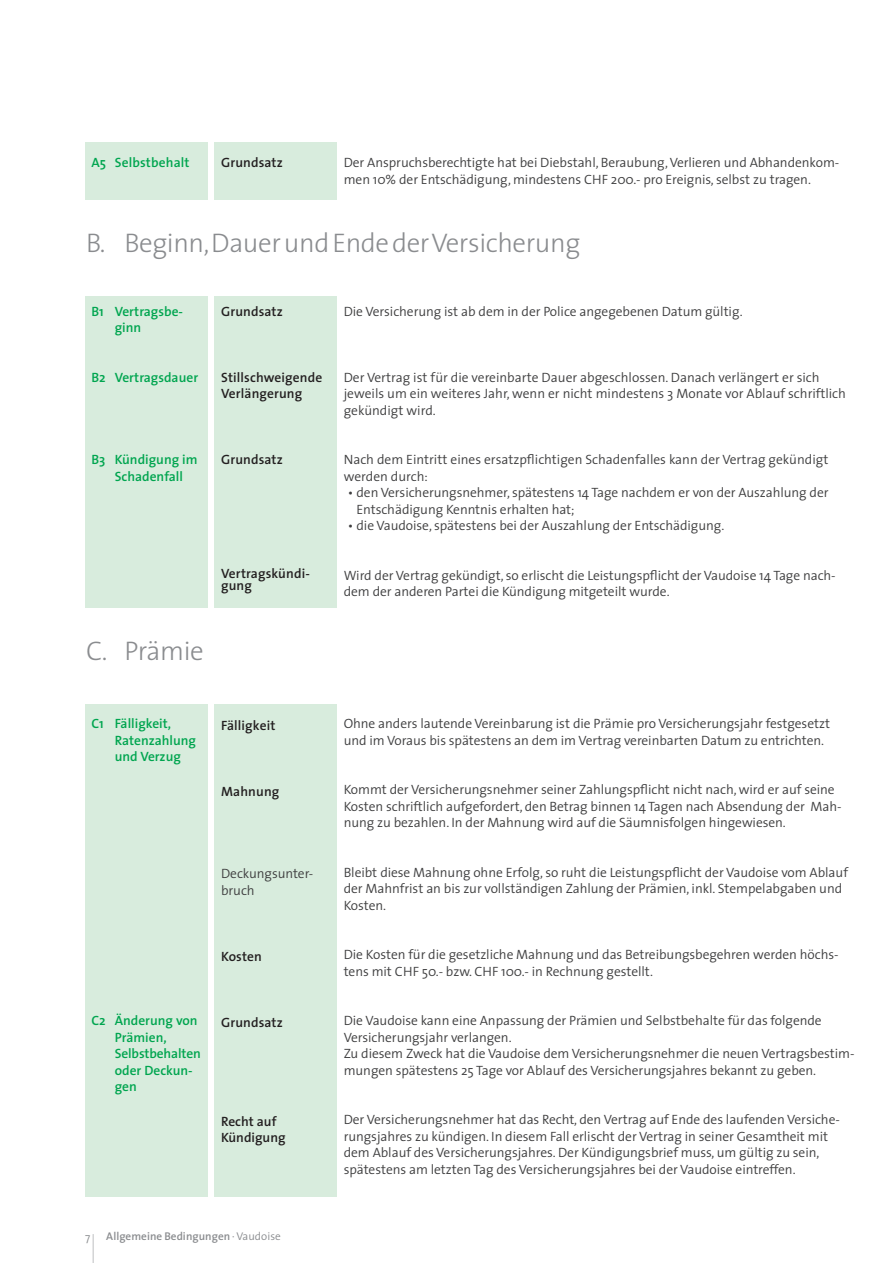
<style>
.page{position:relative;width:893px;height:1263px;background:#fff}
.page>*{position:absolute;margin:0;border:0;box-sizing:border-box;transform-origin:0 0}
.t1{font:300 41.25px "The Sans";color:#8a8c8f;scale:.2 1}
.t2{font:300 27px "The Sans";letter-spacing:-.015em;color:#8a8c8f}
.t3{font:300 13.5px/16.5px "The Sans";letter-spacing:-.005em;color:#3e3e3f}
.t4{font:600 13.5px/16.5px "The Sans";color:#00a54f}
.t5{font:600 13.5px/16.5px "The Sans";letter-spacing:.01em;color:#231f20}
.t6{font:600 11.25px "The Sans";letter-spacing:.005em;color:#8a8c8f}
.t7{font:300 11.25px "The Sans";color:#8a8c8f}
.s1{font-weight:300}
</style>
<div class="page">
<div style="left:85px;top:142px;width:123px;height:1055px;background:#d8ecdd"></div>
<div style="left:214px;top:142px;width:123px;height:1055px;background:#d8ecdd"></div>
<div style="left:85px;top:200px;width:259px;height:96px;background:#fff"></div>
<div style="left:85px;top:608px;width:259px;height:96px;background:#fff"></div>
<p class="t4" style="left:91px;top:154px;width:100px">A5 Selbstbehalt</p>
<p class="t5" style="left:221px;top:154px;width:63px">Grundsatz</p>
<p class="t3" style="left:344px;top:154px;width:497px">Der Anspruchsberechtigte hat bei Diebstahl, Beraubung, Verlieren und Abhandenkom&shy;men 10% der Entschädigung, mindestens CHF 200.- pro Ereignis, selbst zu tragen.</p>
<h2 class="t2" style="left:86px;top:221px;width:496px">B. Beginn, Dauer und Ende der Versicherung</h2>
<p class="t4" style="left:115px;top:302px;width:70px;text-indent:-23px">B1 Vertragsbe&shy;ginn</p>
<p class="t4" style="left:91px;top:368px;width:108px">B2 Vertragsdauer</p>
<p class="t4" style="left:115px;top:451px;width:84px;text-indent:-23px">B3 Kündigung im<br>Schadenfall</p>
<p class="t5" style="left:221px;top:302px;width:63px">Grundsatz</p>
<p class="t5" style="left:221px;top:368px;width:103px">Stillschweigende<br>Verlängerung</p>
<p class="t5" style="left:221px;top:451px;width:63px">Grundsatz</p>
<p class="t5" style="left:221px;top:567px;width:90px;line-height:12px">Vertragskündi&shy;gung</p>
<h2 class="t2" style="left:86px;top:629px;width:119px">C. Prämie</h2>
<p class="t3" style="left:344px;top:302px;width:400px">Die Versicherung ist ab dem in der Police angegebenen Datum gültig.</p>
<p class="t3" style="left:344px;top:368px;width:504px">Der Vertrag ist für die vereinbarte Dauer abgeschlossen. Danach verlängert er sich jeweils um ein weiteres Jahr, wenn er nicht mindestens 3 Monate vor Ablauf schriftlich gekündigt wird.</p>
<p class="t3" style="left:344px;top:451px;width:486px">Nach dem Eintritt eines ersatzpflichtigen Schadenfalles kann der Vertrag gekündigt werden durch:</p>
<p class="t3" style="left:356px;top:484px;width:474px;text-indent:-9px">• den Versicherungsnehmer, spätestens 14 Tage nachdem er von der Auszahlung der<br>Entschädigung Kenntnis erhalten hat;</p>
<p class="t3" style="left:348px;top:517px;width:378px">• die Vaudoise, spätestens bei der Auszahlung der Entschädigung.</p>
<p class="t3" style="left:344px;top:566px;width:493px">Wird der Vertrag gekündigt, so erlischt die Leistungspflicht der Vaudoise 14 Tage nach&shy;dem der anderen Partei die Kündigung mitgeteilt wurde.</p>
<p class="t4" style="left:115px;top:715px;width:83px;text-indent:-23px">C1 Fälligkeit,<br>Ratenzahlung und Verzug</p>
<p class="t5" style="left:221px;top:716px;width:56px">Fälligkeit</p>
<p class="t5" style="left:221px;top:782px;width:60px">Mahnung</p>
<p class="t3" style="left:221px;top:865px;width:94px">Deckungsunter&shy;bruch</p>
<p class="t4" style="left:115px;top:1012px;width:88px;text-indent:-23px">C2 Änderung von<br>Prämien,<br>Selbstbehalten oder Deckun&shy;gen</p>
<p class="t5" style="left:221px;top:947px;width:42px">Kosten</p>
<p class="t5" style="left:221px;top:1013px;width:63px">Grundsatz</p>
<p class="t5" style="left:221px;top:1112px;width:66px">Recht auf<br>Kündigung</p>
<p class="t7" style="left:85px;top:1228px;width:7px">7</p>
<h1 class="t1" style="left:92px;top:1216px;width:13px">|</h1>
<p class="t6" style="left:106px;top:1227px;width:176px">Allgemeine Bedingungen <span class="s1">· Vaudoise</span></p>
<p class="t3" style="left:344px;top:715px;width:488px">Ohne anders lautende Vereinbarung ist die Prämie pro Versicherungsjahr festgesetzt und im Voraus bis spätestens an dem im Vertrag vereinbarten Datum zu entrichten.</p>
<p class="t3" style="left:344px;top:781px;width:499px">Kommt der Versicherungsnehmer seiner Zahlungspflicht nicht nach, wird er auf seine<br>Kosten schriftlich aufgefordert, den Betrag binnen 14 Tagen nach Absendung der Mah&shy;nung zu bezahlen. In der Mahnung wird auf die Säumnisfolgen hingewiesen.</p>
<p class="t3" style="left:344px;top:863px;width:506px">Bleibt diese Mahnung ohne Erfolg, so ruht die Leistungspflicht der Vaudoise vom Ablauf der Mahnfrist an bis zur vollständigen Zahlung der Prämien, inkl. Stempelabgaben und<br>Kosten.</p>
<p class="t3" style="left:344px;top:946px;width:496px">Die Kosten für die gesetzliche Mahnung und das Betreibungsbegehren werden höchs&shy;tens mit CHF 50.- bzw. CHF 100.- in Rechnung gestellt.</p>
<p class="t3" style="left:344px;top:1012px;width:512px">Die Vaudoise kann eine Anpassung der Prämien und Selbstbehalte für das folgende Versicherungsjahr verlangen.<br>Zu diesem Zweck hat die Vaudoise dem Versicherungsnehmer die neuen Vertragsbestim&shy;mungen spätestens 25 Tage vor Ablauf des Versicherungsjahres bekannt zu geben.</p>
<p class="t3" style="left:344px;top:1111px;width:498px">Der Versicherungsnehmer hat das Recht, den Vertrag auf Ende des laufenden Versiche&shy;rungsjahres zu kündigen. In diesem Fall erlischt der Vertrag in seiner Gesamtheit mit dem Ablauf des Versicherungsjahres. Der Kündigungsbrief muss, um gültig zu sein, spätestens am letzten Tag des Versicherungsjahres bei der Vaudoise eintreffen.</p>
</div>
